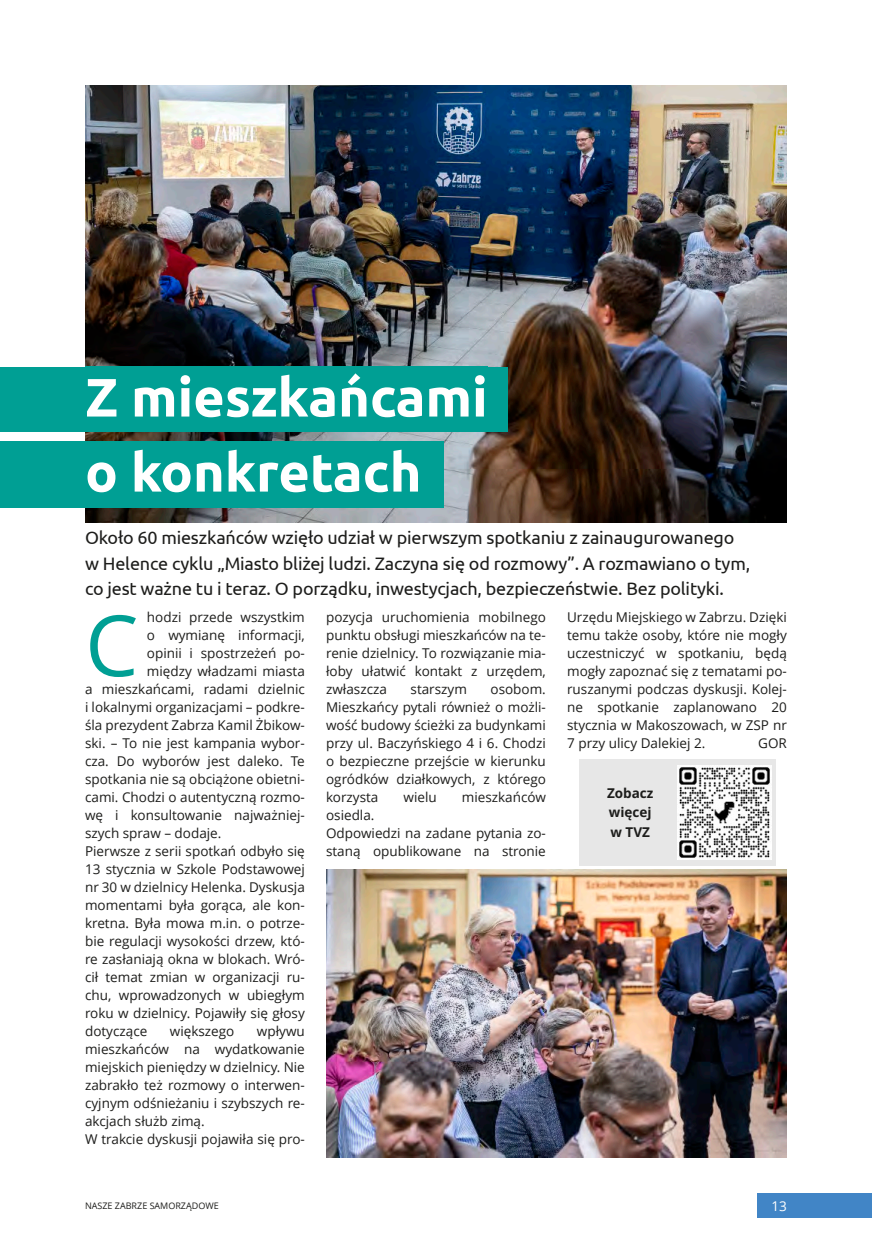
<style>
.page{position:relative;width:872px;height:1255px;background:#fff}
.page>*{position:absolute;margin:0;border:0;box-sizing:border-box;transform-origin:0 0}
.t1{font:84.6px "Open Sans";color:#009f94}
.t2{font:700 54px "Ubuntu";color:#fff}
.t3{font:18px "Ubuntu";letter-spacing:-.01em;color:#1d1d1b}
.t4{font:13.5px "Open Sans";color:#1d1d1b}
.t5{font:700 13.5px "Open Sans";color:#1d1d1b}
.t6{font:13.5px "Open Sans";color:#fff}
.t7{font:9px "Open Sans";color:#1d1d1b}
</style>
<div class="page">
<div style="left:757px;top:1192px;width:115px;height:25px;background:#4185c6"></div>
<div style="left:579px;top:759px;width:196px;height:106px;background:#e7e7e7"></div>
<img style="left:677px;top:765px;width:94px;height:94px">
<img style="left:85px;top:85px;width:702px;height:437px">
<div style="left:0;top:441px;width:443px;height:67px;background:#009f94"></div>
<div style="left:0;top:367px;width:507px;height:64px;background:#009f94"></div>
<div style="left:85px;top:366px;width:402px;height:61px;background:#009f94"></div>
<img style="left:326px;top:869px;width:461px;height:288px">
<p class="t2" style="left:85px;top:374px;width:404px">Z mieszkańcami</p>
<p class="t2" style="left:85px;top:449px;width:338px">o konkretach</p>
<p class="t3" style="left:85px;top:530px;width:651px">Około 60 mieszkańców wzięło udział w pierwszym spotkaniu z zainaugurowanego</p>
<p class="t3" style="left:85px;top:556px;width:666px">w Helence cyklu „Miasto bliżej ludzi. Zaczyna się od rozmowy”. A rozmawiano o tym,</p>
<p class="t3" style="left:85px;top:581px;width:640px">co jest ważne tu i teraz. O porządku, inwestycjach, bezpieczeństwie. Bez polityki.</p>
<p class="t1" style="left:85px;top:611px;width:55px">C</p>
<p class="t4" style="left:147px;top:611px;width:159px">hodzi przede wszystkim</p>
<p class="t4" style="left:147px;top:629px;width:159px">o wymianę informacji,</p>
<p class="t4" style="left:147px;top:647px;width:159px">opinii i spostrzeżeń po-</p>
<p class="t4" style="left:147px;top:665px;width:159px">między władzami miasta</p>
<p class="t4" style="left:85px;top:683px;width:221px">a mieszkańcami, radami dzielnic</p>
<p class="t4" style="left:85px;top:701px;width:221px">i lokalnymi organizacjami – podkre-</p>
<p class="t4" style="left:85px;top:719px;width:221px">śla prezydent Zabrza Kamil Żbikow-</p>
<p class="t4" style="left:85px;top:737px;width:221px">ski. – To nie jest kampania wybor-</p>
<p class="t4" style="left:85px;top:755px;width:221px">cza. Do wyborów jest daleko. Te</p>
<p class="t4" style="left:85px;top:773px;width:221px">spotkania nie są obciążone obietni-</p>
<p class="t4" style="left:85px;top:791px;width:221px">cami. Chodzi o autentyczną rozmo-</p>
<p class="t4" style="left:85px;top:809px;width:221px">wę i konsultowanie najważniej-</p>
<p class="t4" style="left:85px;top:827px;width:138px">szych spraw – dodaje.</p>
<p class="t4" style="left:85px;top:845px;width:221px">Pierwsze z serii spotkań odbyło się</p>
<p class="t4" style="left:85px;top:863px;width:221px">13 stycznia w Szkole Podstawowej</p>
<p class="t4" style="left:85px;top:881px;width:221px">nr 30 w dzielnicy Helenka. Dyskusja</p>
<p class="t4" style="left:85px;top:899px;width:221px">momentami była gorąca, ale kon-</p>
<p class="t4" style="left:85px;top:917px;width:221px">kretna. Była mowa m.in. o potrze-</p>
<p class="t4" style="left:85px;top:935px;width:221px">bie regulacji wysokości drzew, któ-</p>
<p class="t4" style="left:85px;top:953px;width:221px">re zasłaniają okna w blokach. Wró-</p>
<p class="t4" style="left:85px;top:971px;width:221px">cił temat zmian w organizacji ru-</p>
<p class="t4" style="left:85px;top:989px;width:221px">chu, wprowadzonych w ubiegłym</p>
<p class="t4" style="left:85px;top:1007px;width:221px">roku w dzielnicy. Pojawiły się głosy</p>
<p class="t4" style="left:85px;top:1025px;width:64px">dotyczące</p>
<p class="t4" style="left:170px;top:1025px;width:66px">większego</p>
<p class="t4" style="left:257px;top:1025px;width:49px">wpływu</p>
<p class="t4" style="left:85px;top:1043px;width:221px">mieszkańców na wydatkowanie</p>
<p class="t4" style="left:85px;top:1061px;width:221px">miejskich pieniędzy w dzielnicy. Nie</p>
<p class="t4" style="left:85px;top:1079px;width:221px">zabrakło też rozmowy o interwen-</p>
<p class="t4" style="left:85px;top:1097px;width:221px">cyjnym odśnieżaniu i szybszych re-</p>
<p class="t4" style="left:85px;top:1115px;width:121px">akcjach służb zimą.</p>
<p class="t4" style="left:85px;top:1133px;width:221px">W trakcie dyskusji pojawiła się pro-</p>
<p class="t4" style="left:326px;top:611px;width:221px">pozycja uruchomienia mobilnego</p>
<p class="t4" style="left:326px;top:629px;width:221px">punktu obsługi mieszkańców na te-</p>
<p class="t4" style="left:326px;top:647px;width:221px">renie dzielnicy. To rozwiązanie mia-</p>
<p class="t4" style="left:326px;top:665px;width:221px">łoby ułatwić kontakt z urzędem,</p>
<p class="t4" style="left:326px;top:683px;width:62px">zwłaszcza</p>
<p class="t4" style="left:410px;top:683px;width:58px">starszym</p>
<p class="t4" style="left:490px;top:683px;width:57px">osobom.</p>
<p class="t4" style="left:326px;top:701px;width:221px">Mieszkańcy pytali również o możli-</p>
<p class="t4" style="left:326px;top:719px;width:221px">wość budowy ścieżki za budynkami</p>
<p class="t4" style="left:326px;top:737px;width:221px">przy ul. Baczyńskiego 4 i 6. Chodzi</p>
<p class="t4" style="left:326px;top:755px;width:221px">o bezpieczne przejście w kierunku</p>
<p class="t4" style="left:326px;top:773px;width:221px">ogródków działkowych, z którego</p>
<p class="t4" style="left:326px;top:791px;width:54px">korzysta</p>
<p class="t4" style="left:403px;top:791px;width:35px">wielu</p>
<p class="t4" style="left:462px;top:791px;width:85px">mieszkańców</p>
<p class="t4" style="left:326px;top:809px;width:50px">osiedla.</p>
<p class="t4" style="left:326px;top:827px;width:221px">Odpowiedzi na zadane pytania zo-</p>
<p class="t4" style="left:326px;top:845px;width:221px">staną opublikowane na stronie</p>
<p class="t4" style="left:567px;top:611px;width:221px">Urzędu Miejskiego w Zabrzu. Dzięki</p>
<p class="t4" style="left:567px;top:629px;width:221px">temu także osoby, które nie mogły</p>
<p class="t4" style="left:567px;top:647px;width:221px">uczestniczyć w spotkaniu, będą</p>
<p class="t4" style="left:567px;top:665px;width:221px">mogły zapoznać się z tematami po-</p>
<p class="t4" style="left:567px;top:683px;width:221px">ruszanymi podczas dyskusji. Kolej-</p>
<p class="t4" style="left:567px;top:701px;width:221px">ne spotkanie zaplanowano 20</p>
<p class="t4" style="left:567px;top:719px;width:221px">stycznia w Makoszowach, w ZSP nr</p>
<p class="t4" style="left:567px;top:737px;width:140px">7 przy ulicy Dalekiej 2.</p>
<p class="t4" style="left:758px;top:737px;width:30px">GOR</p>
<p class="t5" style="left:607px;top:783px;width:48px">Zobacz</p>
<p class="t5" style="left:609px;top:803px;width:44px">więcej</p>
<p class="t5" style="left:610px;top:822px;width:41px">w TVZ</p>
<p class="t7" style="left:85px;top:1202px;width:135px">NASZE ZABRZE SAMORZĄDOWE</p>
<p class="t6" style="left:771px;top:1200px;width:17px">13</p>
</div>
